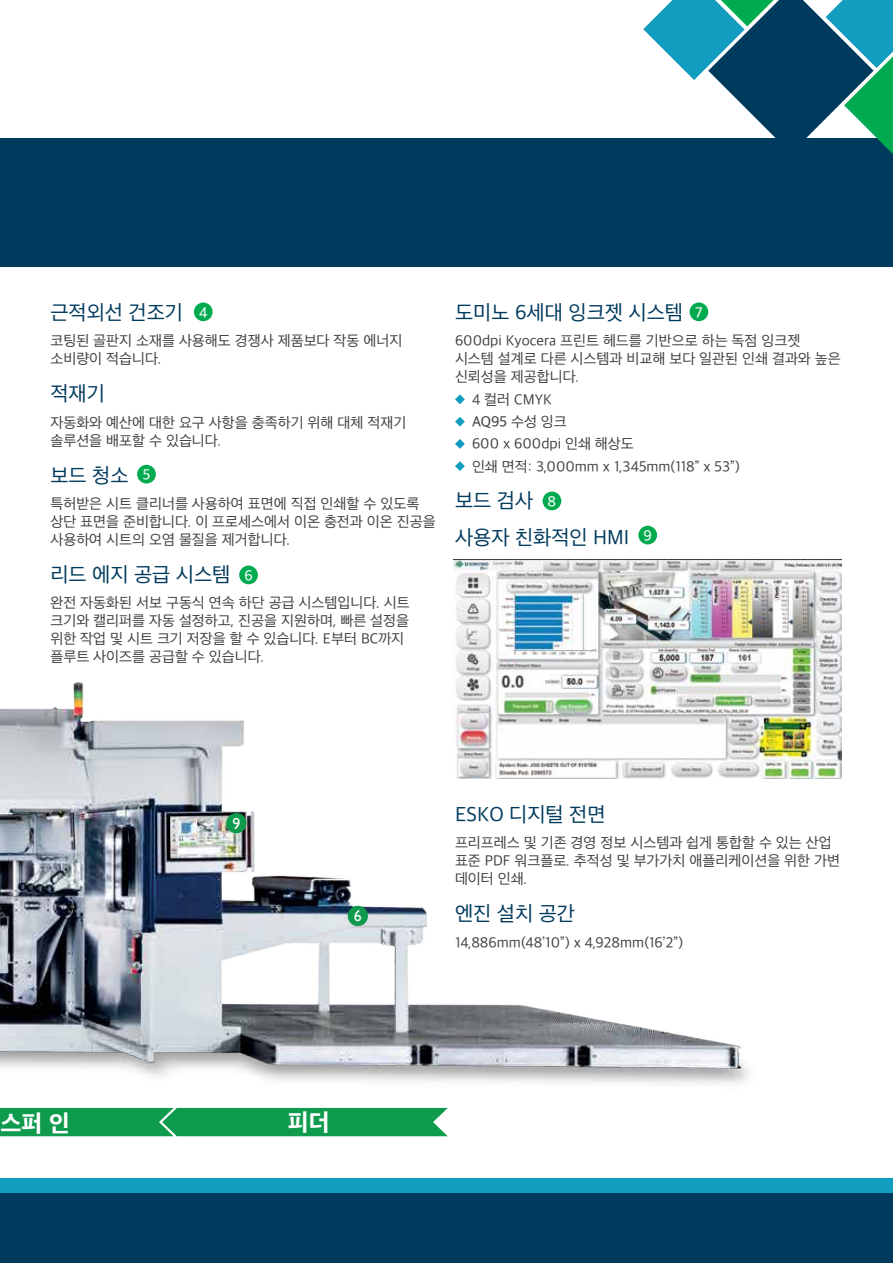
<style>
.page{position:relative;width:893px;height:1263px;background:#fff}
.page>*{position:absolute;margin:0;border:0;box-sizing:border-box;transform-origin:0 0}
.t1{font:800 24.15px "Apple SD Gothic Neo";color:#fff}
.t2{font:21px/36.8px "Apple SD Gothic Neo";color:#003a5d}
.t3{font:15.75px "Gill Sans";color:#fff}
.t4{font:15px/18px "Apple SD Gothic Neo";color:#414042}
.t5{font:500 15px "Apple SD Gothic Neo";color:#fff}
.s1{font-weight:500}
</style>
<div class="page">
<div style="left:0;top:1193px;width:893px;height:70px;background:#003a5d"></div>
<div style="left:0;top:1178px;width:893px;height:15px;background:#129dc0"></div>
<img style="left:0;top:682px;width:786px;height:426px">
<div style="left:0;top:1108px;width:448px;height:28px;background:#0e9b4d"></div>
<div style="left:348px;top:906px;width:20px;height:20px;background:#0e9b4d;border-radius:50%"></div>
<div style="left:226px;top:813px;width:20px;height:20px;background:#0e9b4d;border-radius:50%"></div>
<div style="left:0;top:138px;width:893px;height:128px;background:#003a5d"></div>
<svg style="left:643px;top:0;width:250px;height:154px"></svg>
<svg style="left:455px;top:394px;width:10px;height:10px"></svg>
<svg style="left:455px;top:417px;width:10px;height:10px"></svg>
<svg style="left:455px;top:439px;width:10px;height:10px"></svg>
<svg style="left:455px;top:461px;width:10px;height:10px"></svg>
<div style="left:638px;top:526px;width:19px;height:18px;background:#00ab4f;border-radius:50%"></div>
<div style="left:194px;top:302px;width:19px;height:19px;background:#00ab4f;border-radius:50%"></div>
<div style="left:689px;top:302px;width:19px;height:19px;background:#00ab4f;border-radius:50%"></div>
<div style="left:543px;top:492px;width:18px;height:18px;background:#00ab4f;border-radius:50%"></div>
<div style="left:137px;top:465px;width:19px;height:18px;background:#00ab4f;border-radius:50%"></div>
<div style="left:239px;top:566px;width:19px;height:18px;background:#00ab4f;border-radius:50%"></div>
<img style="left:454px;top:560px;width:387px;height:218px">
<h2 class="t2" style="left:50px;top:293px;width:134px">근적외선 건조기</h2>
<p class="t4" style="left:50px;top:331px;width:353px">코팅된 골판지 소재를 사용해도 경쟁사 제품보다 작동 에너지 소비량이 적습니다.</p>
<h2 class="t2" style="left:50px;top:374px;width:56px">적재기</h2>
<p class="t4" style="left:50px;top:413px;width:357px">자동화와 예산에 대한 요구 사항을 충족하기 위해 대체 적재기 솔루션을 배포할 수 있습니다.</p>
<h2 class="t2" style="left:50px;top:455px;width:80px">보드 청소</h2>
<p class="t4" style="left:50px;top:494px;width:387px">특허받은 시트 클리너를 사용하여 표면에 직접 인쇄할 수 있도록 상단 표면을 준비합니다. 이 프로세스에서 이온 충전과 이온 진공을 사용하여 시트의 오염 물질을 제거합니다.</p>
<h2 class="t2" style="left:50px;top:555px;width:182px">리드 에지 공급 시스템</h2>
<p class="t4" style="left:50px;top:593px;width:361px">완전 자동화된 서보 구동식 연속 하단 공급 시스템입니다. 시트 크기와 캘리퍼를 자동 설정하고, 진공을 지원하며, 빠른 설정을 위한 작업 및 시트 크기 저장을 할 수 있습니다. E부터 BC까지 플루트 사이즈를 공급할 수 있습니다.</p>
<h2 class="t2" style="left:455px;top:293px;width:230px">도미노 6세대 잉크젯 시스템</h2>
<p class="t4" style="left:455px;top:331px;width:387px">600dpi Kyocera 프린트 헤드를 기반으로 하는 독점 잉크젯 시스템 설계로 다른 시스템과 비교해 보다 일관된 인쇄 결과와 높은 신뢰성을 제공합니다.</p>
<p class="t4" style="left:472px;top:387px;width:269px;line-height:22.2px">4 컬러 CMYK<br><span class="s1">AQ95</span> 수성 잉크<br>600 x 600dpi 인쇄 해상도<br>인쇄 면적: 3,000mm x 1,345mm(118” x 53”)</p>
<h2 class="t2" style="left:455px;top:481px;width:176px">보드 검사<br>사용자 친화적인 HMI</h2>
<p class="t5" style="left:199px;top:302px;width:10px">4</p>
<p class="t5" style="left:695px;top:302px;width:9px">7</p>
<p class="t5" style="left:143px;top:464px;width:9px">5</p>
<p class="t5" style="left:548px;top:491px;width:10px">8</p>
<p class="t5" style="left:644px;top:525px;width:10px">9</p>
<p class="t5" style="left:244px;top:565px;width:10px">6</p>
<p class="t3" style="left:232px;top:814px;width:9px">9</p>
<p class="t3" style="left:354px;top:907px;width:9px">6</p>
<h1 class="t1" style="left:1px;top:1105px;width:71px">스퍼 인</h1>
<h1 class="t1" style="left:288px;top:1104px;width:43px">피더</h1>
<h2 class="t2" style="left:455px;top:795px;width:152px">ESKO 디지털 전면</h2>
<p class="t4" style="left:455px;top:833px;width:387px">프리프레스 및 기존 경영 정보 시스템과 쉽게 통합할 수 있는 산업 표준 PDF 워크플로. 추적성 및 부가가치 애플리케이션을 위한 가변 데이터 인쇄.</p>
<h2 class="t2" style="left:455px;top:894px;width:122px">엔진 설치 공간</h2>
<p class="t4" style="left:455px;top:932px;width:230px">14,886mm(48’10”) x 4,928mm(16’2”)</p>
</div>
